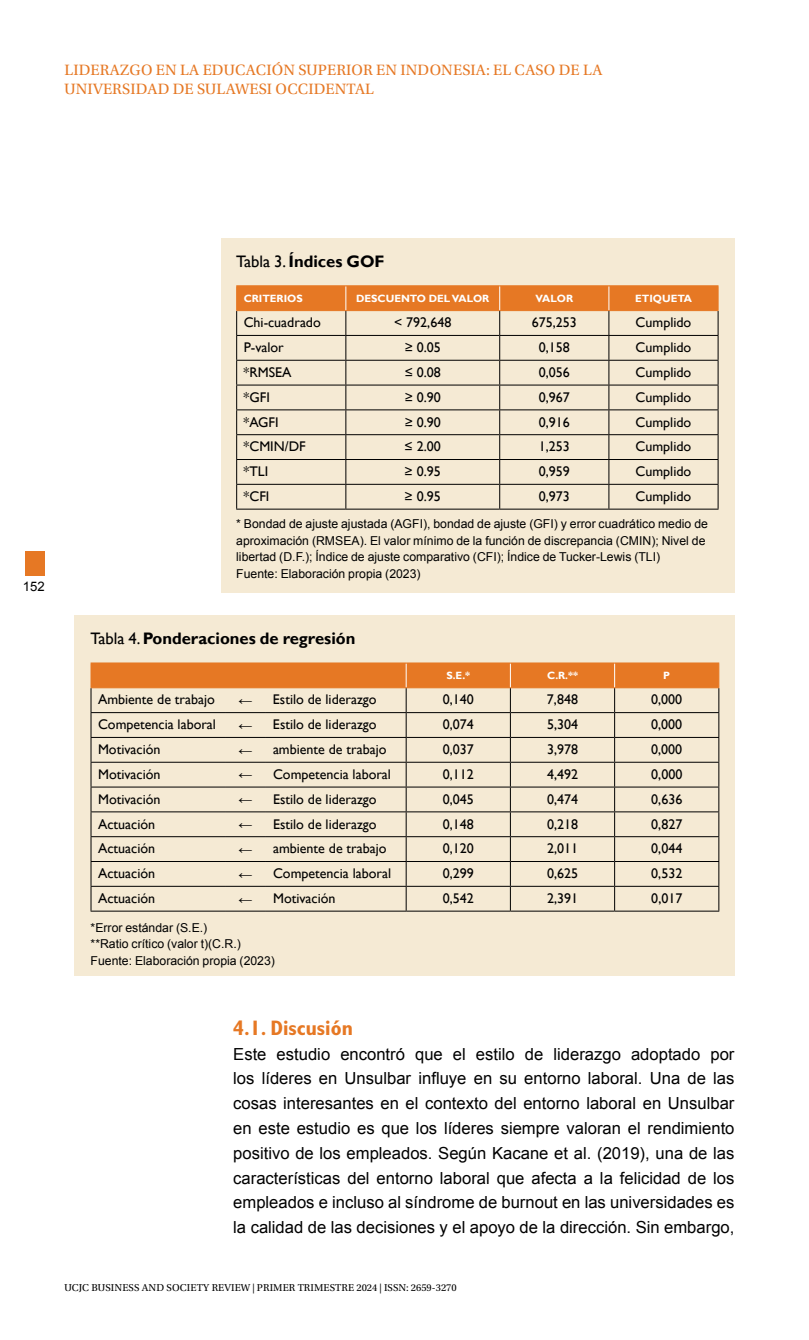
<style>
.page{position:relative;width:809px;height:1340px;background:#fff}
.page>*{position:absolute;margin:0;border:0;box-sizing:border-box;transform-origin:0 0}
.t1{font:700 condensed 21px "Gill Sans Std";color:#e67824}
.t2{font:16.62px/24.8px "Arial";color:#000;text-align:justify}
.t3{font:700 16.62px "Gill Sans";color:#000}
.t4{font:15.75px/18.9px "Utopia Std";letter-spacing:.01em;color:#e67824}
.t5{font:14px "Gill Sans";color:#000}
.t6{font:14px "Arial";color:#000}
.t7{font:13.12px "Arial";color:#000}
.t8{font:12.25px/16.6px "Arial";color:#000}
.t9{font:10.5px "Utopia Std";letter-spacing:.01em;color:#000}
.t10{font:700 10.5px "Gill Sans";color:#fff}
.s1{font-weight:400}
</style>
<div class="page">
<div style="left:25px;top:551px;width:20px;height:24px;background:#e67824"></div>
<div style="left:221px;top:238px;width:513px;height:355px;background:#f5ead4"></div>
<hr style="left:236px;top:285px;width:110px;height:1px;background:#e67824">
<hr style="left:346px;top:285px;width:153px;height:1px;background:#e67824">
<hr style="left:499px;top:285px;width:110px;height:1px;background:#e67824">
<hr style="left:609px;top:285px;width:109px;height:1px;background:#e67824">
<svg style="left:236px;top:286px;width:482px;height:222px"></svg>
<hr style="left:236px;top:508px;width:110px;height:1px;background:#000">
<hr style="left:346px;top:508px;width:153px;height:1px;background:#000">
<hr style="left:499px;top:508px;width:110px;height:1px;background:#000">
<hr style="left:609px;top:508px;width:109px;height:1px;background:#000">
<div style="left:74px;top:615px;width:660px;height:360px;background:#f5ead4"></div>
<hr style="left:91px;top:662px;width:134px;height:1px;background:#e67824">
<hr style="left:225px;top:662px;width:41px;height:1px;background:#e67824">
<hr style="left:266px;top:662px;width:140px;height:1px;background:#e67824">
<hr style="left:406px;top:662px;width:104px;height:1px;background:#e67824">
<hr style="left:510px;top:662px;width:104px;height:1px;background:#e67824">
<hr style="left:614px;top:662px;width:105px;height:1px;background:#e67824">
<svg style="left:91px;top:663px;width:628px;height:247px"></svg>
<hr style="left:91px;top:910px;width:134px;height:1px;background:#000">
<hr style="left:225px;top:910px;width:41px;height:1px;background:#000">
<hr style="left:266px;top:910px;width:140px;height:1px;background:#000">
<hr style="left:406px;top:910px;width:104px;height:1px;background:#000">
<hr style="left:510px;top:910px;width:104px;height:1px;background:#000">
<hr style="left:614px;top:910px;width:105px;height:1px;background:#000">
<p class="t4" style="left:65px;top:61px;width:539px">LIDERAZGO EN LA EDUCACIÓN SUPERIOR EN INDONESIA: EL CASO DE LA<br>UNIVERSIDAD DE SULAWESI OCCIDENTAL</p>
<p class="t7" style="left:23px;top:577px;width:23px">152</p>
<p class="t3" style="left:236px;top:252px;width:150px"><span class="s1">Tabla 3.</span> Índices GOF</p>
<p class="t10" style="left:244px;top:292px;width:61px">CRITERIOS</p>
<p class="t10" style="left:356px;top:292px;width:135px">DESCUENTO DEL VALOR</p>
<p class="t10" style="left:535px;top:292px;width:39px">VALOR</p>
<p class="t10" style="left:635px;top:292px;width:58px">ETIQUETA</p>
<p class="t5" style="left:244px;top:314px;width:79px">Chi-cuadrado</p>
<p class="t5" style="left:394px;top:314px;width:59px">&lt; 792,648</p>
<p class="t5" style="left:532px;top:314px;width:47px">675,253</p>
<p class="t5" style="left:635px;top:314px;width:57px">Cumplido</p>
<p class="t5" style="left:244px;top:339px;width:42px">P-valor</p>
<p class="t5" style="left:405px;top:339px;width:38px">≥ 0.05</p>
<p class="t5" style="left:538px;top:339px;width:33px">0,158</p>
<p class="t5" style="left:635px;top:339px;width:57px">Cumplido</p>
<p class="t5" style="left:244px;top:364px;width:49px">*RMSEA</p>
<p class="t5" style="left:404px;top:364px;width:38px">≤ 0.08</p>
<p class="t5" style="left:538px;top:364px;width:33px">0,056</p>
<p class="t5" style="left:635px;top:364px;width:57px">Cumplido</p>
<p class="t5" style="left:244px;top:389px;width:28px">*GFI</p>
<p class="t5" style="left:404px;top:389px;width:38px">≥ 0.90</p>
<p class="t5" style="left:538px;top:389px;width:33px">0,967</p>
<p class="t5" style="left:635px;top:389px;width:57px">Cumplido</p>
<p class="t5" style="left:244px;top:414px;width:37px">*AGFI</p>
<p class="t5" style="left:404px;top:414px;width:38px">≥ 0.90</p>
<p class="t5" style="left:538px;top:414px;width:33px">0,916</p>
<p class="t5" style="left:635px;top:414px;width:57px">Cumplido</p>
<p class="t5" style="left:243px;top:438px;width:64px">*CMIN/DF</p>
<p class="t5" style="left:404px;top:438px;width:38px">≤ 2.00</p>
<p class="t5" style="left:538px;top:438px;width:33px">1,253</p>
<p class="t5" style="left:635px;top:438px;width:57px">Cumplido</p>
<p class="t5" style="left:243px;top:463px;width:26px">*TLI</p>
<p class="t5" style="left:404px;top:463px;width:38px">≥ 0.95</p>
<p class="t5" style="left:538px;top:463px;width:33px">0,959</p>
<p class="t5" style="left:635px;top:463px;width:57px">Cumplido</p>
<p class="t5" style="left:243px;top:488px;width:27px">*CFI</p>
<p class="t5" style="left:404px;top:488px;width:38px">≥ 0.95</p>
<p class="t5" style="left:538px;top:488px;width:33px">0,973</p>
<p class="t5" style="left:635px;top:488px;width:57px">Cumplido</p>
<p class="t8" style="left:236px;top:515px;width:473px">* Bondad de ajuste ajustada (AGFI), bondad de ajuste (GFI) y error cuadrático medio de aproximación (RMSEA). El valor mínimo de la función de discrepancia (CMIN); Nivel de libertad (D.F.); Índice de ajuste comparativo (CFI); Índice de Tucker-Lewis (TLI)<br>Fuente: Elaboración propia (2023)</p>
<p class="t3" style="left:91px;top:629px;width:266px"><span class="s1">Tabla 4.</span> Ponderaciones de regresión</p>
<p class="t10" style="left:446px;top:669px;width:25px">S.E.*</p>
<p class="t10" style="left:547px;top:669px;width:33px">C.R.**</p>
<p class="t10" style="left:663px;top:669px;width:8px">P</p>
<p class="t5" style="left:98px;top:691px;width:118px">Ambiente de trabajo</p>
<p class="t6" style="left:238px;top:691px;width:15px">←</p>
<p class="t5" style="left:273px;top:691px;width:105px">Estilo de liderazgo</p>
<p class="t5" style="left:443px;top:691px;width:33px">0,140</p>
<p class="t5" style="left:547px;top:691px;width:33px">7,848</p>
<p class="t5" style="left:651px;top:691px;width:33px">0,000</p>
<p class="t5" style="left:98px;top:716px;width:119px">Competencia laboral</p>
<p class="t6" style="left:238px;top:715px;width:15px">←</p>
<p class="t5" style="left:273px;top:716px;width:105px">Estilo de liderazgo</p>
<p class="t5" style="left:443px;top:716px;width:33px">0,074</p>
<p class="t5" style="left:547px;top:716px;width:33px">5,304</p>
<p class="t5" style="left:651px;top:716px;width:33px">0,000</p>
<p class="t5" style="left:98px;top:741px;width:64px">Motivación</p>
<p class="t6" style="left:238px;top:740px;width:15px">←</p>
<p class="t5" style="left:273px;top:741px;width:115px">ambiente de trabajo</p>
<p class="t5" style="left:443px;top:741px;width:33px">0,037</p>
<p class="t5" style="left:547px;top:741px;width:33px">3,978</p>
<p class="t5" style="left:651px;top:741px;width:33px">0,000</p>
<p class="t5" style="left:98px;top:766px;width:64px">Motivación</p>
<p class="t6" style="left:238px;top:765px;width:15px">←</p>
<p class="t5" style="left:273px;top:766px;width:119px">Competencia laboral</p>
<p class="t5" style="left:443px;top:766px;width:33px">0,112</p>
<p class="t5" style="left:547px;top:766px;width:33px">4,492</p>
<p class="t5" style="left:651px;top:766px;width:33px">0,000</p>
<p class="t5" style="left:98px;top:791px;width:64px">Motivación</p>
<p class="t6" style="left:238px;top:790px;width:15px">←</p>
<p class="t5" style="left:273px;top:791px;width:105px">Estilo de liderazgo</p>
<p class="t5" style="left:443px;top:791px;width:33px">0,045</p>
<p class="t5" style="left:547px;top:791px;width:33px">0,474</p>
<p class="t5" style="left:651px;top:791px;width:33px">0,636</p>
<p class="t5" style="left:98px;top:815px;width:59px">Actuación</p>
<p class="t6" style="left:238px;top:815px;width:15px">←</p>
<p class="t5" style="left:273px;top:815px;width:105px">Estilo de liderazgo</p>
<p class="t5" style="left:443px;top:815px;width:33px">0,148</p>
<p class="t5" style="left:547px;top:815px;width:33px">0,218</p>
<p class="t5" style="left:651px;top:815px;width:33px">0,827</p>
<p class="t5" style="left:98px;top:840px;width:59px">Actuación</p>
<p class="t6" style="left:238px;top:839px;width:15px">←</p>
<p class="t5" style="left:273px;top:840px;width:115px">ambiente de trabajo</p>
<p class="t5" style="left:443px;top:840px;width:33px">0,120</p>
<p class="t5" style="left:547px;top:840px;width:33px">2,011</p>
<p class="t5" style="left:651px;top:840px;width:33px">0,044</p>
<p class="t5" style="left:98px;top:865px;width:59px">Actuación</p>
<p class="t6" style="left:238px;top:864px;width:15px">←</p>
<p class="t5" style="left:273px;top:865px;width:119px">Competencia laboral</p>
<p class="t5" style="left:443px;top:865px;width:33px">0,299</p>
<p class="t5" style="left:547px;top:865px;width:33px">0,625</p>
<p class="t5" style="left:651px;top:865px;width:33px">0,532</p>
<p class="t5" style="left:98px;top:890px;width:59px">Actuación</p>
<p class="t6" style="left:238px;top:889px;width:15px">←</p>
<p class="t5" style="left:273px;top:890px;width:64px">Motivación</p>
<p class="t5" style="left:443px;top:890px;width:33px">0,542</p>
<p class="t5" style="left:547px;top:890px;width:33px">2,391</p>
<p class="t5" style="left:651px;top:890px;width:33px">0,017</p>
<p class="t8" style="left:91px;top:919px;width:186px">*Error estándar (S.E.)<br>**Ratio crítico (valor t)(C.R.)<br>Fuente: Elaboración propia (2023)</p>
<h1 class="t1" style="left:233px;top:1015px;width:121px">4.1. Discusión</h1>
<p class="t2" style="left:233px;top:1041px;width:503px">Este estudio encontró que el estilo de liderazgo adoptado por los líderes en Unsulbar influye en su entorno laboral. Una de las cosas interesantes en el contexto del entorno laboral en Unsulbar en este estudio es que los líderes siempre valoran el rendimiento positivo de los empleados. Según Kacane et al. (2019), una de las características del entorno laboral que afecta a la felicidad de los empleados e incluso al síndrome de burnout en las universidades es la calidad de las decisiones y el apoyo de la dirección. Sin embargo,</p>
<p class="t9" style="left:64px;top:1281px;width:394px">UCJC BUSINESS AND SOCIETY REVIEW | PRIMER TRIMESTRE 2024 | ISSN: 2659-3270</p>
</div>
